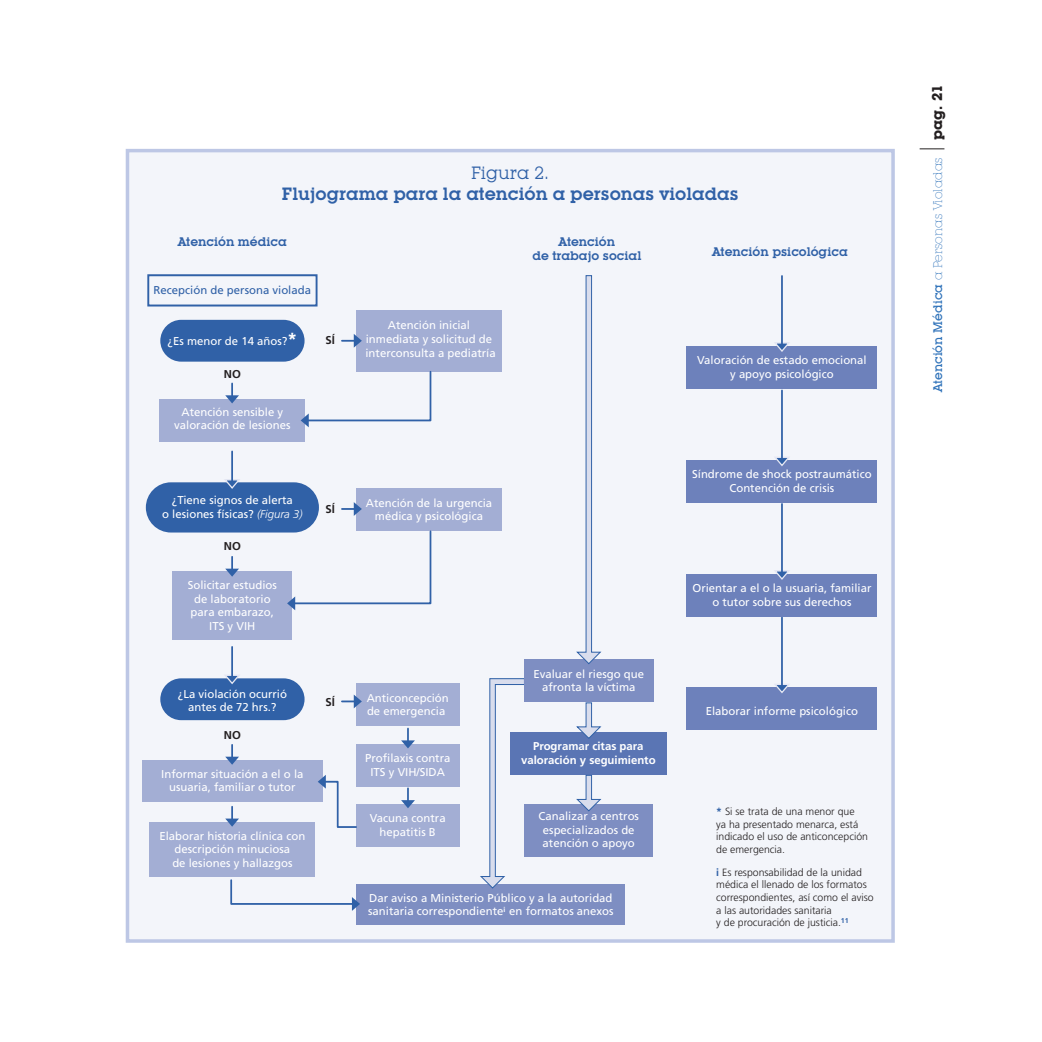
<style>
.page{position:relative;width:1042px;height:1042px;background:#fff}
.page>*{position:absolute;margin:0;border:0;box-sizing:border-box;transform-origin:0 0}
.t1{font:600 17.5px "Lubalin Graph IT Cby BT";color:#3061a7}
.t2{font:17.5px "Lubalin Graph IT Cby BT";color:#3061a7}
.t3{font:700 14px "Lubalin Graph IT Cby BT";color:#231f20}
.t4{font:600 12.25px/14.7px "Lubalin Graph IT Cby BT";color:#3061a7;text-align:center}
.t5{font:300 12.25px "Lubalin Graph IT Cby BT Xtra";color:#3073ba}
.t6{font:11.38px/13.7px "Frutiger";color:#fff;text-align:center}
.t7{font:700 11.38px/13.7px "Frutiger";color:#fff;text-align:center}
.t8{font:11.38px "Frutiger";color:#3061a7}
.t9{font:700 11.38px "Frutiger";color:#231f20}
.t10{font:300 10.5px/12.6px "Frutiger";color:#231f20}
.s1{font-weight:300;font-style:italic}
.s2{font-family:"Lubalin Graph IT Cby BT";font-weight:500}
</style>
<div class="page">
<svg style="left:919px;top:149px;width:25px;height:1px"></svg>
<div style="left:127px;top:151px;width:766px;height:790px;background:#f3f5fa"></div>
<div style="left:147px;top:274px;width:170px;height:32px;border:2px solid #3061a7"></div>
<div style="left:159px;top:399px;width:146px;height:42px;background:#a3aed4"></div>
<div style="left:173px;top:571px;width:119px;height:68px;background:#a3aed4"></div>
<div style="left:356px;top:310px;width:146px;height:61px;background:#a3aed4"></div>
<div style="left:356px;top:488px;width:146px;height:43px;background:#a3aed4"></div>
<div style="left:160px;top:320px;width:144px;height:42px;background:#3061a7;border-radius:21px"></div>
<div style="left:160px;top:678px;width:144px;height:42px;background:#3061a7;border-radius:21px"></div>
<div style="left:146px;top:482px;width:173px;height:50px;background:#3061a7;border-radius:25px"></div>
<div style="left:142px;top:760px;width:180px;height:41px;background:#a3aed4"></div>
<div style="left:150px;top:822px;width:165px;height:55px;background:#a3aed4"></div>
<div style="left:356px;top:884px;width:269px;height:41px;background:#7e8ec2"></div>
<div style="left:356px;top:683px;width:103px;height:43px;background:#a3aed4"></div>
<div style="left:356px;top:744px;width:103px;height:42px;background:#a3aed4"></div>
<div style="left:356px;top:804px;width:103px;height:43px;background:#a3aed4"></div>
<div style="left:686px;top:688px;width:191px;height:42px;background:#6d81bb"></div>
<svg style="left:225px;top:383px;width:14px;height:20px"></svg>
<svg style="left:225px;top:745px;width:14px;height:20px"></svg>
<svg style="left:225px;top:807px;width:14px;height:20px"></svg>
<svg style="left:401px;top:728px;width:14px;height:20px"></svg>
<svg style="left:401px;top:788px;width:14px;height:20px"></svg>
<svg style="left:230px;top:879px;width:130px;height:32px"></svg>
<svg style="left:225px;top:557px;width:14px;height:20px"></svg>
<svg style="left:224px;top:479px;width:16px;height:10px"></svg>
<hr style="left:231px;top:451px;width:2px;height:32px;background:#3061a7">
<svg style="left:774px;top:684px;width:16px;height:9px"></svg>
<hr style="left:781px;top:617px;width:2px;height:70px;background:#3061a7">
<svg style="left:224px;top:675px;width:16px;height:10px"></svg>
<hr style="left:231px;top:647px;width:2px;height:31px;background:#3061a7">
<svg style="left:342px;top:334px;width:20px;height:14px"></svg>
<svg style="left:301px;top:371px;width:131px;height:56px"></svg>
<svg style="left:287px;top:529px;width:145px;height:81px"></svg>
<svg style="left:342px;top:502px;width:20px;height:14px"></svg>
<svg style="left:342px;top:694px;width:20px;height:14px"></svg>
<svg style="left:318px;top:775px;width:40px;height:53px"></svg>
<svg style="left:481px;top:678px;width:44px;height:210px"></svg>
<div style="left:686px;top:574px;width:191px;height:42px;background:#6d81bb"></div>
<div style="left:686px;top:460px;width:191px;height:42px;background:#6d81bb"></div>
<div style="left:686px;top:346px;width:191px;height:43px;background:#6d81bb"></div>
<div style="left:524px;top:659px;width:130px;height:43px;background:#7e8ec2"></div>
<svg style="left:577px;top:275px;width:24px;height:389px"></svg>
<div style="left:510px;top:732px;width:157px;height:42px;background:#5a75b4"></div>
<svg style="left:577px;top:702px;width:24px;height:37px"></svg>
<div style="left:525px;top:804px;width:128px;height:52px;background:#7e8ec2"></div>
<svg style="left:577px;top:775px;width:24px;height:36px"></svg>
<svg style="left:774px;top:570px;width:16px;height:10px"></svg>
<hr style="left:781px;top:504px;width:2px;height:70px;background:#3061a7">
<svg style="left:775px;top:457px;width:14px;height:9px"></svg>
<hr style="left:781px;top:390px;width:2px;height:70px;background:#3061a7">
<svg style="left:775px;top:342px;width:14px;height:10px"></svg>
<hr style="left:781px;top:276px;width:2px;height:70px;background:#3061a7">
<div style="left:126px;top:149px;width:769px;height:794px;border:4px solid #bdc7e5"></div>
<h1 class="t2" style="left:471px;top:166px;width:79px">Figura 2.</h1>
<h1 class="t1" style="left:282px;top:187px;width:458px">Flujograma para la atención a personas violadas</h1>
<p class="t4" style="left:178px;top:235px;width:111px">Atención médica</p>
<p class="t4" style="left:532px;top:235px;width:111px">Atención<br>de trabajo social</p>
<p class="t4" style="left:712px;top:245px;width:137px">Atención psicológica</p>
<p class="t8" style="left:154px;top:286px;width:159px">Recepción de persona violada</p>
<p class="t6" style="left:167px;top:335px;width:122px">¿Es menor de 14 años?</p>
<p class="t9" style="left:224px;top:369px;width:19px">NO</p>
<p class="t6" style="left:174px;top:406px;width:118px">Atención sensible y valoración de lesiones</p>
<p class="t9" style="left:325px;top:336px;width:11px">SÍ</p>
<p class="t6" style="left:172px;top:494px;width:132px">Tiene signos de alerta lesiones físicas? <span class="s1">(Figura 3)</span></p>
<p class="t9" style="left:224px;top:542px;width:19px">NO</p>
<p class="t6" style="left:188px;top:579px;width:91px">Solicitar estudios de laboratorio para embarazo,<br>ITS y VIH</p>
<p class="t9" style="left:325px;top:504px;width:11px">SÍ</p>
<p class="t6" style="left:178px;top:688px;width:111px">¿La violación ocurrió antes de 72 hrs.?</p>
<p class="t9" style="left:224px;top:731px;width:19px">NO</p>
<p class="t6" style="left:161px;top:767px;width:144px">Informar situación a el o la usuaria, familiar o tutor</p>
<p class="t6" style="left:159px;top:830px;width:147px">Elaborar historia clínica con descripción minuciosa<br>de lesiones y hallazgos</p>
<p class="t9" style="left:325px;top:697px;width:11px">SÍ</p>
<p class="t6" style="left:365px;top:319px;width:132px">Atención inicial inmediata y solicitud de interconsulta a pediatría</p>
<p class="t6" style="left:366px;top:497px;width:128px">Atención de la urgencia médica y psicológica</p>
<p class="t6" style="left:367px;top:691px;width:84px;text-align:left">Anticoncepción de emergencia</p>
<p class="t6" style="left:365px;top:752px;width:87px">Profilaxis contra<br>ITS y VIH/SIDA</p>
<p class="t6" style="left:377px;top:812px;width:70px;text-align:left">acuna contra hepatitis B</p>
<p class="t6" style="left:533px;top:668px;width:112px">Evaluar el riesgo que afronta la víctima</p>
<p class="t7" style="left:521px;top:740px;width:136px">rogramar citas para valoración y seguimiento</p>
<p class="t6" style="left:538px;top:810px;width:102px">Canalizar a centros especializados de atención o apoyo</p>
<p class="t6" style="left:368px;top:891px;width:247px;text-align:left">Dar aviso a Ministerio Público y a la autoridad sanitaria correspondiente en formatos anexos</p>
<p class="t6" style="left:704px;top:354px;width:164px">aloración de estado emocional apoyo psicológico</p>
<p class="t6" style="left:692px;top:468px;width:181px">Síndrome de shock postraumático<br>Contención de crisis</p>
<p class="t6" style="left:722px;top:582px;width:150px;text-align:left;text-indent:-30px">Orientar a el o la usuaria, familiar tutor sobre sus derechos</p>
<p class="t6" style="left:706px;top:705px;width:154px">Elaborar informe psicológico</p>
<p class="t10" style="left:716px;top:806px;width:153px;text-indent:19px">se trata de una menor que<br>ya ha presentado menarca, está indicado el uso de anticoncepción de emergencia.</p>
<p class="t10" style="left:722px;top:867px;width:141px">Es responsabilidad de la unidad</p>
<p class="t10" style="left:716px;top:879px;width:152px">médica el llenado de los formatos</p>
<p class="t10" style="left:716px;top:892px;width:159px">correspondientes, así como el aviso</p>
<p class="t10" style="left:724px;top:904px;width:109px">las autoridades sanitaria</p>
<p class="t10" style="left:724px;top:917px;width:119px">de procuración de justicia.</p>
<p class="t3" style="left:932px;top:140px;width:57px;rotate:-90deg">pag. 21</p>
<p class="t5" style="left:933px;top:392px;width:236px;rotate:-90deg"><span class="s2">Atención Médica</span> a Personas Violadas</p>
</div>
